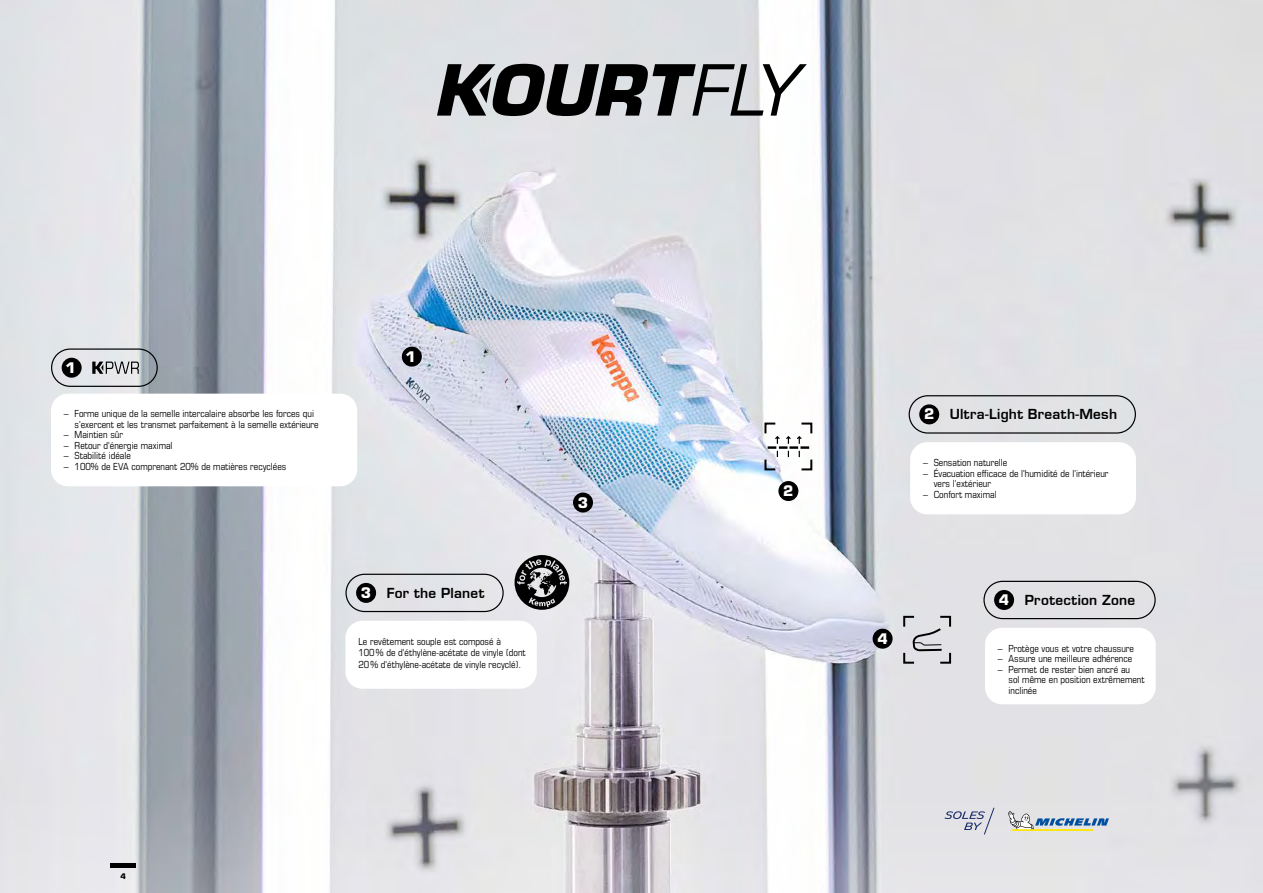
<style>
.page{position:relative;width:1263px;height:893px;background:#fff}
.page>*{position:absolute;margin:0;border:0;box-sizing:border-box;transform-origin:0 0}
.t1{font:700 14.25px "Kempastile";color:#fff}
.t2{font:600 13.5px "Eurostile LT";letter-spacing:.02em;color:#000}
.t3{font:condensed 9.75px/10.5px "Eurostile LT Std";color:#000}
.t4{font:700 7.5px "Kempastile";color:#000}
.s1{font-family:"Kempastile";font-weight:700;font-size:14.25px;color:#fff}
</style>
<div class="page">
<img style="left:0;top:0;width:1263px;height:767px">
<svg style="left:0;top:767px;width:1263px;height:126px;background:#d5d4d9"></svg>
<svg style="left:514px;top:555px;width:55px;height:55px;background:#656466"></svg>
<svg style="left:944px;top:806px;width:51px;height:30px;background:#cbccd7"></svg>
<svg style="left:1008px;top:811px;width:101px;height:20px;background:#b6c2c1"></svg>
<svg style="left:437px;top:64px;width:370px;height:52px;background:#767779"></svg>
<div style="left:51px;top:348px;width:107px;height:39px;border:1px solid #000;border-radius:19px"></div>
<div style="left:62px;top:358px;width:20px;height:20px;background:#000;border-radius:50%"></div>
<svg style="left:92px;top:362px;width:47px;height:12px"></svg>
<div style="left:909px;top:395px;width:227px;height:39px;border:1px solid #000;border-radius:19px"></div>
<div style="left:919px;top:404px;width:20px;height:20px;background:#000;border-radius:50%"></div>
<div style="left:983px;top:581px;width:173px;height:38px;border:1px solid #000;border-radius:19px"></div>
<div style="left:994px;top:590px;width:20px;height:20px;background:#000;border-radius:50%"></div>
<div style="left:345px;top:621px;width:192px;height:68px;background:#fff;border-radius:17px"></div>
<div style="left:910px;top:442px;width:226px;height:72px;background:#fff;border-radius:17px"></div>
<div style="left:985px;top:628px;width:171px;height:76px;background:#fff;border-radius:17px"></div>
<div style="left:51px;top:394px;width:306px;height:92px;background:#fff;border-radius:17px"></div>
<div style="left:345px;top:574px;width:159px;height:38px;border:1px solid #000;border-radius:19px"></div>
<div style="left:356px;top:583px;width:20px;height:20px;background:#000;border-radius:50%"></div>
<div style="left:778px;top:481px;width:20px;height:20px;background:#000;border-radius:50%"></div>
<div style="left:873px;top:629px;width:19px;height:20px;background:#000;border-radius:50%"></div>
<div style="left:402px;top:347px;width:20px;height:20px;background:#000;border-radius:50%"></div>
<div style="left:573px;top:492px;width:20px;height:20px;background:#000;border-radius:50%"></div>
<svg style="left:763px;top:422px;width:50px;height:49px"></svg>
<svg style="left:902px;top:615px;width:50px;height:50px;background:#c5c4c8"></svg>
<hr style="left:111px;top:863px;width:25px;height:4px;background:#000">
<h1 class="t1" style="left:65px;top:359px;width:12px">1</h1>
<h1 class="t1" style="left:406px;top:348px;width:12px">1</h1>
<h2 class="t2" style="left:924px;top:406px;width:194px"><span class="s1">2</span> Ultra-Light Breath-Mesh</h2>
<p class="t3" style="left:75px;top:408px;width:246px;text-indent:-11px">– Forme unique de la semelle intercalaire absorbe les forces qui s'exercent et les transmet parfaitement à la semelle extérieure</p>
<p class="t3" style="left:64px;top:429px;width:61px">– Maintien sûr</p>
<p class="t3" style="left:64px;top:440px;width:110px">– Retour d'énergie maximal</p>
<p class="t3" style="left:64px;top:450px;width:68px">– Stabilité idéale</p>
<p class="t3" style="left:64px;top:461px;width:224px">– 100% de EVA comprenant 20% de matières recyclées</p>
<p class="t3" style="left:923px;top:457px;width:86px">– Sensation naturelle</p>
<p class="t3" style="left:934px;top:468px;width:176px;text-indent:-11px">– Évacuation efficace de l'humidité de l'intérieur vers l'extérieur</p>
<p class="t3" style="left:923px;top:489px;width:75px">– Confort maximal</p>
<h1 class="t1" style="left:783px;top:482px;width:12px">2</h1>
<h1 class="t1" style="left:578px;top:494px;width:12px">3</h1>
<p class="t4" style="left:121px;top:871px;width:7px">4</p>
<h2 class="t2" style="left:361px;top:585px;width:125px"><span class="s1">3</span> For the Planet</h2>
<p class="t3" style="left:358px;top:635px;width:169px;line-height:11.7px">Le revêtement souple est composé à<br>100% de d'éthylène-acétate de vinyle (dont<br>20% d'éthylène-acétate de vinyle recyclé).</p>
<h1 class="t1" style="left:877px;top:630px;width:12px">4</h1>
<h2 class="t2" style="left:999px;top:592px;width:138px"><span class="s1">4</span> Protection Zone</h2>
<p class="t3" style="left:998px;top:643px;width:138px">– Protège vous et votre chaussure</p>
<p class="t3" style="left:998px;top:653px;width:136px">– Assure une meilleure adhérence</p>
<p class="t3" style="left:1008px;top:664px;width:138px;text-indent:-11px">– Permet de rester bien ancré au<br>sol même en position extrêmement inclinée</p>
</div>
